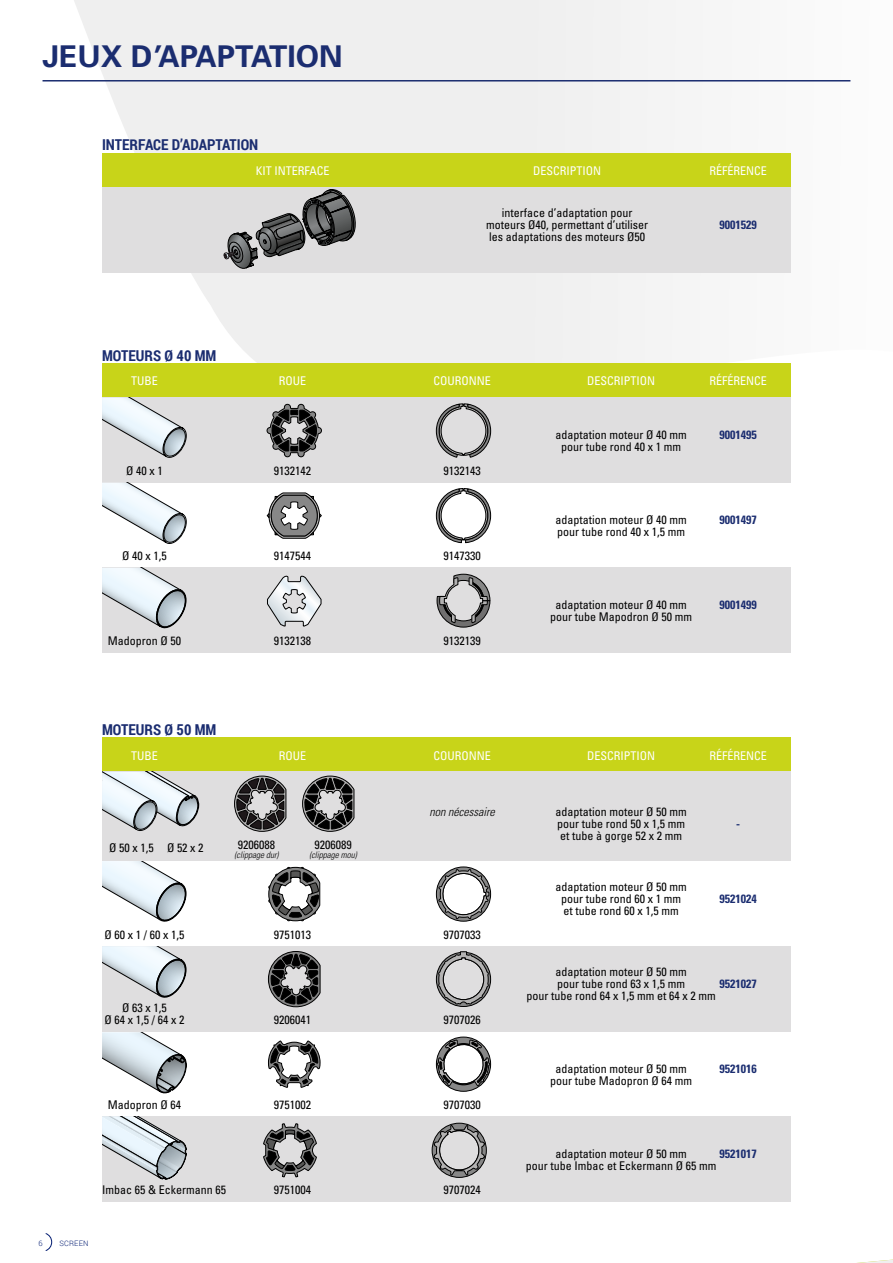
<style>
.page{position:relative;width:893px;height:1263px;background:#fff}
.page>*{position:absolute;margin:0;border:0;box-sizing:border-box;transform-origin:0 0}
.t1{font:700 30px "Univers";color:#1b2d70}
.t2{font:700 15px "Roboto Condensed";color:#1b2d70}
.t3{font:condensed 12px/12px "Univers";color:#000;text-align:center}
.t4{font:condensed 12px "Univers";color:#fff}
.t5{font:700 condensed 12px "Univers";color:#1b2d70}
.t6{font:italic 300 condensed 12px "Univers";color:#000}
.t7{font:italic 300 condensed 9px "Univers";color:#000}
.t8{font:300 7.5px "Roboto";letter-spacing:.02em;color:#001b71}
</style>
<div class="page">
<svg style="left:45px;top:1233px;width:7px;height:18px"></svg>
<svg style="left:645px;top:1201px;width:248px;height:62px"></svg>
<svg style="left:74px;top:0;width:777px;height:364px;fill:#f0f0f0"></svg>
<hr style="left:43px;top:80px;width:807px;height:2px;background:#1b2d70">
<div style="left:102px;top:153px;width:689px;height:34px;background:#c8d419"></div>
<div style="left:102px;top:187px;width:689px;height:85px;background:#dfdedf"></div>
<svg style="left:224px;top:189px;width:132px;height:80px"></svg>
<div style="left:102px;top:364px;width:689px;height:34px;background:#c8d419"></div>
<div style="left:102px;top:738px;width:689px;height:34px;background:#c8d419"></div>
<div style="left:102px;top:398px;width:689px;height:85px;background:#dfdedf"></div>
<div style="left:102px;top:772px;width:689px;height:89px;background:#dfdedf"></div>
<div style="left:102px;top:946px;width:689px;height:85px;background:#dfdedf"></div>
<div style="left:102px;top:568px;width:689px;height:85px;background:#dfdedf"></div>
<svg style="left:267px;top:404px;width:55px;height:53px"></svg>
<svg style="left:267px;top:492px;width:55px;height:47px"></svg>
<svg style="left:267px;top:575px;width:54px;height:51px"></svg>
<svg style="left:268px;top:867px;width:52px;height:54px"></svg>
<svg style="left:268px;top:951px;width:52px;height:56px"></svg>
<svg style="left:268px;top:1040px;width:52px;height:48px"></svg>
<svg style="left:234px;top:776px;width:52px;height:56px"></svg>
<svg style="left:302px;top:776px;width:52px;height:56px"></svg>
<svg style="left:436px;top:403px;width:55px;height:55px"></svg>
<svg style="left:436px;top:488px;width:55px;height:55px"></svg>
<svg style="left:437px;top:574px;width:53px;height:53px"></svg>
<svg style="left:436px;top:866px;width:55px;height:55px"></svg>
<svg style="left:436px;top:951px;width:55px;height:56px"></svg>
<svg style="left:436px;top:1037px;width:55px;height:55px"></svg>
<svg style="left:102px;top:861px;width:84px;height:61px"></svg>
<svg style="left:102px;top:568px;width:84px;height:61px"></svg>
<svg style="left:102px;top:946px;width:84px;height:52px"></svg>
<svg style="left:102px;top:1032px;width:84px;height:62px"></svg>
<svg style="left:102px;top:772px;width:97px;height:59px"></svg>
<svg style="left:102px;top:398px;width:84px;height:60px"></svg>
<svg style="left:102px;top:483px;width:84px;height:61px"></svg>
<div style="left:102px;top:1116px;width:689px;height:85px;background:#dfdedf"></div>
<svg style="left:263px;top:1123px;width:54px;height:54px"></svg>
<svg style="left:432px;top:1122px;width:55px;height:56px"></svg>
<svg style="left:102px;top:1116px;width:85px;height:63px"></svg>
<h1 class="t1" style="left:43px;top:37px;width:301px">JEUX D’APAPTATION</h1>
<p class="t2" style="left:102px;top:134px;width:158px">INTERFACE D’ADAPTATION</p>
<p class="t4" style="left:256px;top:163px;width:75px">KIT INTERFACE</p>
<p class="t4" style="left:533px;top:163px;width:70px">DESCRIPTION</p>
<p class="t4" style="left:709px;top:163px;width:59px">RÉFÉRENCE</p>
<p class="t3" style="left:486px;top:206px;width:163px">interface d’adaptation pour moteurs Ø40, permettant d’utiliser</p>
<p class="t5" style="left:719px;top:217px;width:39px">9001529</p>
<p class="t3" style="left:489px;top:230px;width:157px">les adaptations des moteurs Ø50</p>
<p class="t2" style="left:102px;top:345px;width:116px">MOTEURS Ø 40 MM</p>
<p class="t4" style="left:131px;top:374px;width:28px">TUBE</p>
<p class="t4" style="left:279px;top:374px;width:29px">ROUE</p>
<p class="t4" style="left:433px;top:374px;width:59px">COURONNE</p>
<p class="t4" style="left:587px;top:374px;width:70px">DESCRIPTION</p>
<p class="t4" style="left:709px;top:374px;width:59px">RÉFÉRENCE</p>
<p class="t3" style="left:126px;top:464px;width:38px">Ø 40 x 1</p>
<p class="t3" style="left:274px;top:464px;width:39px">9132142</p>
<p class="t3" style="left:443px;top:464px;width:39px">9132143</p>
<p class="t3" style="left:122px;top:549px;width:46px">Ø 40 x 1,5</p>
<p class="t3" style="left:274px;top:549px;width:39px">9147544</p>
<p class="t3" style="left:443px;top:549px;width:39px">9147330</p>
<p class="t3" style="left:108px;top:634px;width:75px">Madopron Ø 50</p>
<p class="t3" style="left:274px;top:634px;width:39px">9132138</p>
<p class="t3" style="left:443px;top:634px;width:39px">9132139</p>
<p class="t2" style="left:102px;top:719px;width:116px">MOTEURS Ø 50 MM</p>
<p class="t3" style="left:555px;top:428px;width:133px">adaptation moteur Ø 40 mm</p>
<p class="t5" style="left:719px;top:427px;width:39px">9001495</p>
<p class="t3" style="left:561px;top:440px;width:121px">pour tube rond 40 x 1 mm</p>
<p class="t3" style="left:555px;top:513px;width:133px">adaptation moteur Ø 40 mm</p>
<p class="t5" style="left:719px;top:512px;width:39px">9001497</p>
<p class="t3" style="left:557px;top:525px;width:129px">pour tube rond 40 x 1,5 mm</p>
<p class="t3" style="left:555px;top:598px;width:133px">adaptation moteur Ø 40 mm</p>
<p class="t5" style="left:719px;top:597px;width:39px">9001499</p>
<p class="t3" style="left:550px;top:610px;width:143px">pour tube Mapodron Ø 50 mm</p>
<p class="t4" style="left:131px;top:748px;width:28px">TUBE</p>
<p class="t4" style="left:279px;top:748px;width:29px">ROUE</p>
<p class="t4" style="left:433px;top:748px;width:59px">COURONNE</p>
<p class="t4" style="left:587px;top:748px;width:70px">DESCRIPTION</p>
<p class="t4" style="left:709px;top:748px;width:59px">RÉFÉRENCE</p>
<p class="t3" style="left:109px;top:841px;width:96px">Ø 50 x 1,5 Ø 52 x 2</p>
<p class="t3" style="left:238px;top:838px;width:39px">9206088</p>
<p class="t3" style="left:314px;top:838px;width:39px">9206089</p>
<p class="t7" style="left:235px;top:849px;width:45px">(clippage dur)</p>
<p class="t7" style="left:309px;top:849px;width:49px">(clippage mou)</p>
<p class="t6" style="left:429px;top:805px;width:67px">non nécessaire</p>
<p class="t3" style="left:555px;top:805px;width:133px;text-align:left">adaptation moteur Ø 50 mm pour tube rond 50 x 1,5 mm</p>
<p class="t3" style="left:560px;top:829px;width:123px">et tube à gorge 52 x 2 mm</p>
<p class="t3" style="left:555px;top:880px;width:133px">adaptation moteur Ø 50 mm pour tube rond 60 x 1 mm</p>
<p class="t3" style="left:563px;top:904px;width:117px">et tube rond 60 x 1,5 mm</p>
<p class="t3" style="left:105px;top:928px;width:81px">Ø 60 x 1 / 60 x 1,5</p>
<p class="t3" style="left:274px;top:928px;width:39px">9751013</p>
<p class="t3" style="left:443px;top:928px;width:39px">9707033</p>
<p class="t5" style="left:736px;top:816px;width:5px">-</p>
<p class="t5" style="left:719px;top:891px;width:39px">9521024</p>
<p class="t3" style="left:105px;top:1001px;width:81px">Ø 63 x 1,5<br>Ø 64 x 1,5 / 64 x 2</p>
<p class="t3" style="left:274px;top:1013px;width:39px">9206041</p>
<p class="t3" style="left:443px;top:1013px;width:39px">9707026</p>
<p class="t3" style="left:108px;top:1098px;width:75px">Madopron Ø 64</p>
<p class="t3" style="left:274px;top:1098px;width:39px">9751002</p>
<p class="t3" style="left:443px;top:1098px;width:39px">9707030</p>
<p class="t3" style="left:102px;top:1183px;width:125px">Imbac 65 &amp; Eckermann 65</p>
<p class="t3" style="left:274px;top:1183px;width:39px">9751004</p>
<p class="t3" style="left:443px;top:1183px;width:39px">9707024</p>
<p class="t8" style="left:38px;top:1237px;width:6px">6</p>
<p class="t8" style="left:60px;top:1237px;width:30px">SCREEN</p>
<p class="t3" style="left:555px;top:965px;width:133px;text-align:left">adaptation moteur Ø 50 mm pour tube rond 63 x 1,5 mm</p>
<p class="t5" style="left:719px;top:976px;width:39px">9521027</p>
<p class="t3" style="left:526px;top:989px;width:191px">pour tube rond 64 x 1,5 mm et 64 x 2 mm</p>
<p class="t3" style="left:555px;top:1062px;width:133px">adaptation moteur Ø 50 mm</p>
<p class="t5" style="left:719px;top:1061px;width:39px">9521016</p>
<p class="t3" style="left:550px;top:1074px;width:143px">pour tube Madopron Ø 64 mm</p>
<p class="t3" style="left:555px;top:1147px;width:133px">adaptation moteur Ø 50 mm</p>
<p class="t5" style="left:719px;top:1146px;width:39px">9521017</p>
<p class="t3" style="left:526px;top:1159px;width:192px">pour tube Imbac et Eckermann Ø 65 mm</p>
</div>
